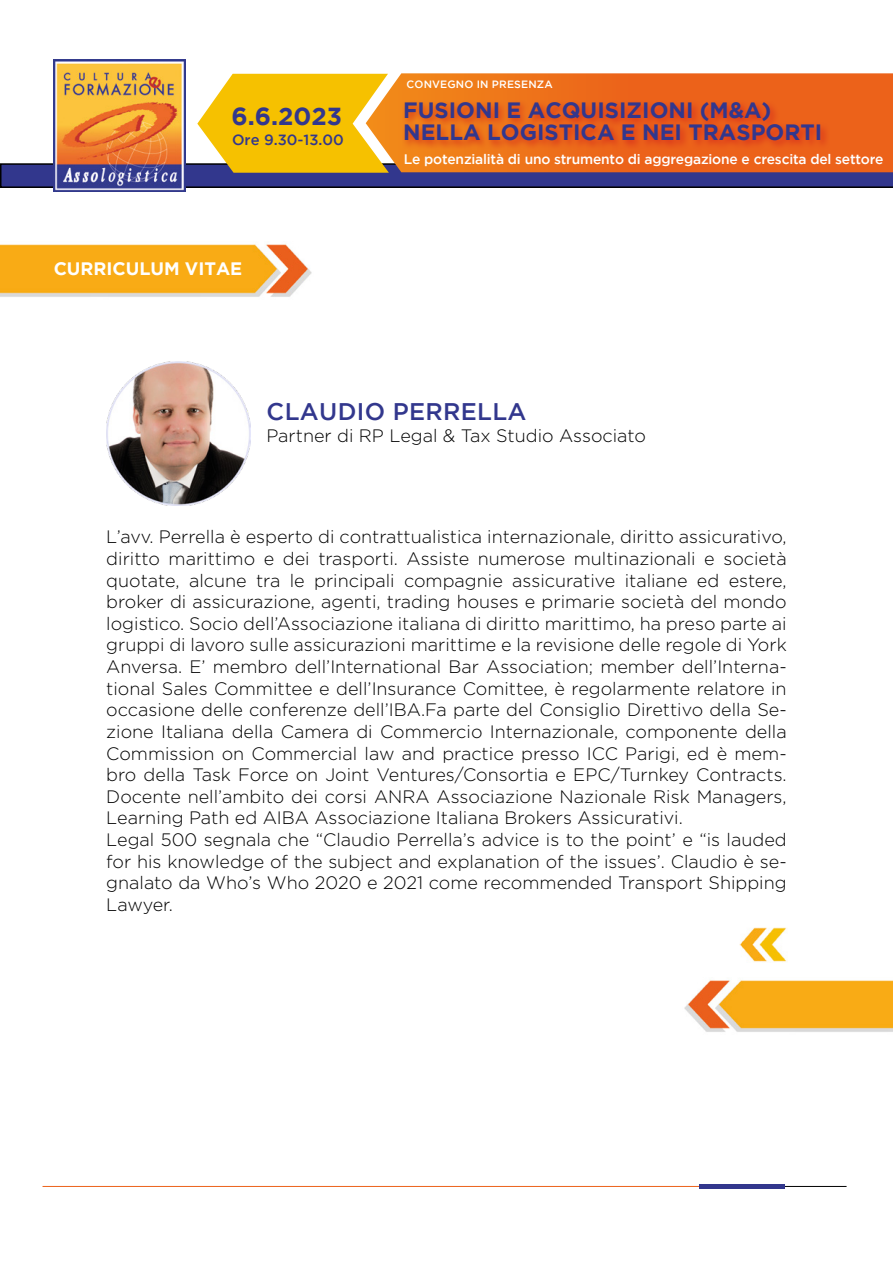
<style>
.page{position:relative;width:893px;height:1263px;background:#fff}
.page>*{position:absolute;margin:0;border:0;box-sizing:border-box;transform-origin:0 0}
.t1{font:700 24.6px "Gotham";color:#32378d}
.t2{font:500 24px "Gotham";letter-spacing:.015em;color:#32378d}
.t3{font:700 22.2px/22.2px "Gotham";color:#32378d}
.t4{font:300 18px/21.6px "Gotham";color:#000;text-align:justify}
.t5{font:700 18px "Gotham";color:#fff}
.t6{font:500 14.7px "Gotham";color:#32378d}
.t7{font:500 13.8px "Gotham";letter-spacing:-.015em;color:#fff}
.t8{font:500 10.65px "Gotham";letter-spacing:.015em;color:#fff}
</style>
<div class="page">
<img style="left:0;top:244px;width:103px;height:53px">
<img style="left:103px;top:244px;width:209px;height:53px">
<img style="left:684px;top:980px;width:209px;height:52px">
<img style="left:54px;top:60px;width:131px;height:131px">
<img style="left:740px;top:927px;width:47px;height:35px">
<svg style="left:0;top:74px;width:893px;height:114px;background:#ca8747"></svg>
<div style="left:402px;top:99px;width:428px;height:51px;background:#cd171a;opacity:.65"></div>
<img style="left:106px;top:361px;width:145px;height:145px">
<hr style="left:707px;top:1186px;width:139px;height:1px;background:#000">
<hr style="left:43px;top:1186px;width:667px;height:1px;background:#ec621a">
<hr style="left:700px;top:1184px;width:85px;height:4px;background:#32378d">
<p class="t1" style="left:231px;top:102px;width:112px">6.6.2023</p>
<p class="t6" style="left:232px;top:132px;width:113px">Ore 9.30-13.00</p>
<p class="t5" style="left:54px;top:258px;width:190px">CURRICULUM VITAE</p>
<p class="t8" style="left:407px;top:78px;width:148px">CONVEGNO IN PRESENZA</p>
<p class="t3" style="left:403px;top:99px;width:420px">FUSIONI E ACQUISIZIONI (M&amp;A)<br>NELLA LOGISTICA E NEI TRASPORTI</p>
<p class="t7" style="left:404px;top:151px;width:481px">Le potenzialità di uno strumento di aggregazione e crescita del settore</p>
<p class="t2" style="left:267px;top:398px;width:261px">CLAUDIO PERRELLA</p>
<p class="t4" style="left:266px;top:424px;width:381px">Partner di RP Legal &amp; Tax Studio Associato</p>
<p class="t4" style="left:106px;top:526px;width:682px">L’avv. Perrella è esperto di contrattualistica internazionale, diritto assicurativo, diritto marittimo e dei trasporti. Assiste numerose multinazionali e società quotate, alcune tra le principali compagnie assicurative italiane ed estere, broker di assicurazione, agenti, trading houses e primarie società del mondo logistico. Socio dell’Associazione italiana di diritto marittimo, ha preso parte ai gruppi di lavoro sulle assicurazioni marittime e la revisione delle regole di York Anversa. E’ membro dell’International Bar Association; member dell’Interna&shy;tional Sales Committee e dell’Insurance Comittee, è regolarmente relatore in occasione delle conferenze dell’IBA.Fa parte del Consiglio Direttivo della Se&shy;zione Italiana della Camera di Commercio Internazionale, componente della Commission on Commercial law and practice presso ICC Parigi, ed è mem&shy;bro della Task Force on Joint Ventures/Consortia e EPC/Turnkey Contracts.<br>Docente nell’ambito dei corsi ANRA Associazione Nazionale Risk Managers, Learning Path ed AIBA Associazione Italiana Brokers Assicurativi.</p>
<p class="t4" style="left:106px;top:828px;width:682px">Legal 500 segnala che “Claudio Perrella’s advice is to the point’ e “is lauded for his knowledge of the subject and explanation of the issues’. Claudio è se&shy;gnalato da Who’s Who 2020 e 2021 come recommended Transport Shipping Lawyer.</p>
</div>
